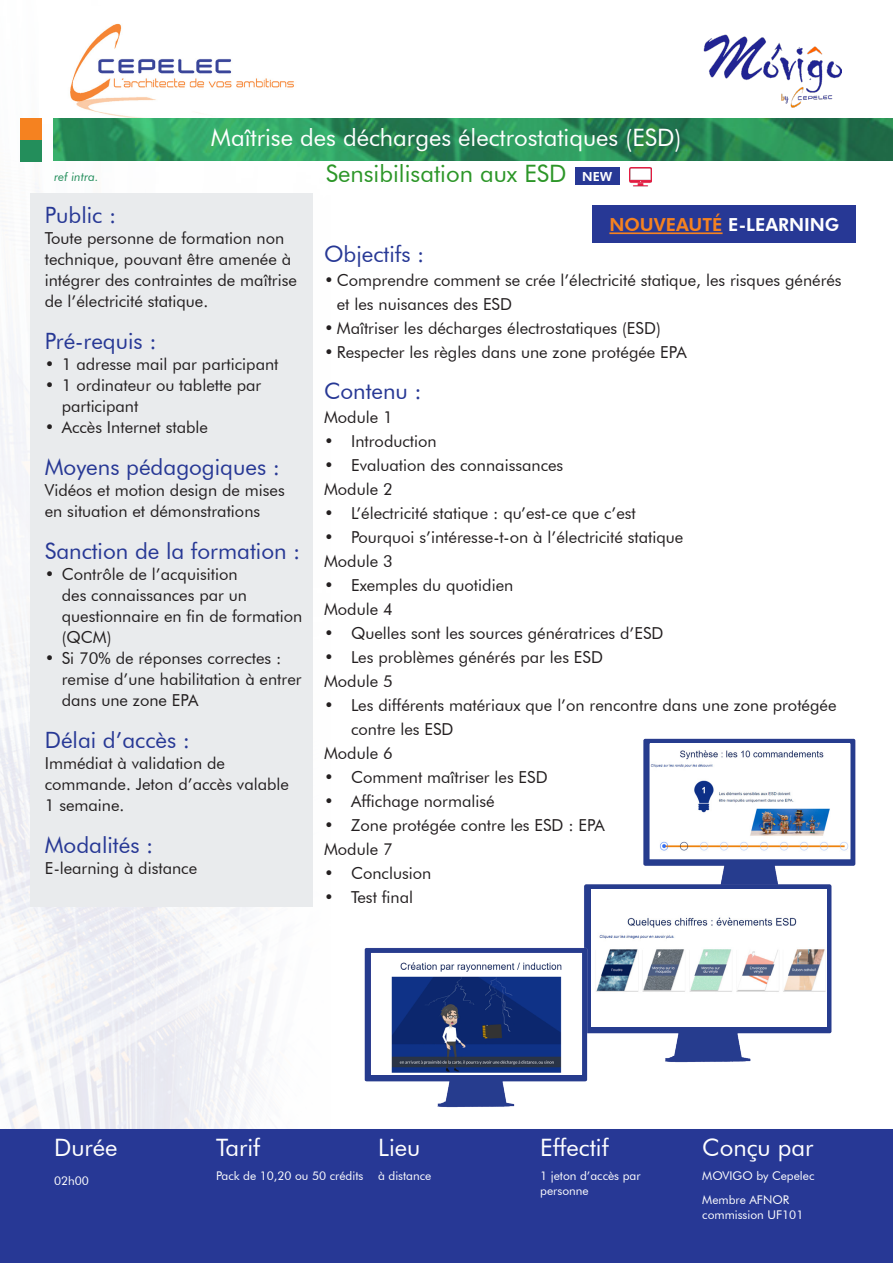
<style>
.page{position:relative;width:893px;height:1263px;background:#fff}
.page>*{position:absolute;margin:0;border:0;box-sizing:border-box;transform-origin:0 0}
.Titre{font:24px "Futura BT";color:#fff}
.t1{font:24px "Futura BT";color:#2c9628}
.Titre-2{font:22.5px "Futura BT";color:#273895}
.t2{font:800 18px "Futura BT";color:#fff}
.t3{font:16.5px/21px "Futura BT";color:#231f20}
.t4{font:800 12.6px "Futura BT";color:#fff}
.Liste_1_-_corps_8{font:12px/15px "Futura BT";color:#fff}
.t5{font:italic 12px "Futura BT";color:#238e5b}
.s1{color:#f58220}
</style>
<div class="page">
<img style="left:0;top:118px;width:570px;height:1010px">
<img style="left:40px;top:23px;width:288px;height:100px">
<img style="left:703px;top:34px;width:139px;height:74px">
<img style="left:54px;top:119px;width:839px;height:41px">
<div style="left:0;top:1130px;width:893px;height:133px;background:#273895"></div>
<div style="left:31px;top:194px;width:282px;height:713px;background:#e9ebed"></div>
<div style="left:20px;top:119px;width:21px;height:21px;background:#f58220"></div>
<div style="left:20px;top:140px;width:21px;height:21px;background:#238e5b"></div>
<div style="left:575px;top:168px;width:45px;height:17px;background:#273895"></div>
<img style="left:629px;top:168px;width:22px;height:19px">
<div style="left:592px;top:206px;width:264px;height:37px;background:#273895"></div>
<hr style="left:609px;top:232px;width:114px;height:2px;background:#f58220">
<img style="left:643px;top:738px;width:213px;height:143px">
<img style="left:650px;top:743px;width:199px;height:114px">
<img style="left:584px;top:881px;width:248px;height:182px">
<img style="left:591px;top:890px;width:235px;height:136px">
<img style="left:361px;top:945px;width:231px;height:167px">
<img style="left:371px;top:953px;width:211px;height:121px">
<p class="Titre" style="left:211px;top:123px;width:472px">Maîtrise des décharges électrostatiques (ESD)</p>
<p class="t1" style="left:326px;top:159px;width:242px">Sensibilisation aux ESD</p>
<p class="t5" style="left:54px;top:169px;width:46px">ref intra.</p>
<p class="t4" style="left:582px;top:169px;width:32px">NEW</p>
<p class="t2" style="left:609px;top:214px;width:231px"><span class="s1">NOUVEAUTÉ</span> E-LEARNING</p>
<p class="Titre-2" style="left:45px;top:201px;width:73px">Public :</p>
<p class="t3" style="left:45px;top:227px;width:254px">Toute personne de formation non technique, pouvant être amenée à intégrer des contraintes de maîtrise de l’électricité statique.</p>
<p class="Titre-2" style="left:45px;top:327px;width:113px">Pré-requis :</p>
<p class="t3" style="left:45px;top:353px;width:235px">• 1 adresse mail par participant</p>
<p class="t3" style="left:62px;top:374px;width:201px;text-indent:-17px">• 1 ordinateur ou tablette par participant</p>
<p class="t3" style="left:45px;top:416px;width:165px">• Accès Internet stable</p>
<p class="Titre-2" style="left:45px;top:453px;width:237px">Moyens pédagogiques :</p>
<p class="t3" style="left:45px;top:479px;width:241px">Vidéos et motion design de mises en situation et démonstrations</p>
<p class="Titre-2" style="left:45px;top:537px;width:257px">Sanction de la formation :</p>
<p class="t3" style="left:62px;top:563px;width:242px;text-indent:-17px">• Contrôle de l’acquisition<br>des connaissances par un questionnaire en fin de formation (QCM)</p>
<p class="t3" style="left:62px;top:647px;width:241px;text-indent:-17px">• Si 70% de réponses correctes : remise d’une habilitation à entrer dans une zone EPA</p>
<p class="Titre-2" style="left:45px;top:726px;width:147px">Délai d’accès :</p>
<p class="t3" style="left:45px;top:752px;width:246px">Immédiat à validation de commande. Jeton d’accès valable<br>1 semaine.</p>
<p class="Titre-2" style="left:45px;top:831px;width:110px">Modalités :</p>
<p class="t3" style="left:45px;top:857px;width:154px">E-learning à distance</p>
<p class="Titre-2" style="left:324px;top:240px;width:102px">Objectifs :</p>
<p class="t3" style="left:337px;top:268px;width:506px;line-height:24px;text-indent:-13px">• Comprendre comment se crée l’électricité statique, les risques générés et les nuisances des ESD</p>
<p class="t3" style="left:324px;top:317px;width:338px">• Maîtriser les décharges électrostatiques (ESD)</p>
<p class="t3" style="left:324px;top:341px;width:364px">• Respecter les règles dans une zone protégée EPA</p>
<p class="Titre-2" style="left:324px;top:378px;width:99px">Contenu :</p>
<p class="t3" style="left:324px;top:407px;width:70px">Module 1</p>
<p class="t3" style="left:324px;top:431px;width:114px">• Introduction</p>
<p class="t3" style="left:324px;top:455px;width:241px">• Evaluation des connaissances</p>
<p class="t3" style="left:324px;top:479px;width:70px">Module 2</p>
<p class="t3" style="left:324px;top:503px;width:313px">• L’électricité statique : qu’est-ce que c’est</p>
<p class="t3" style="left:324px;top:527px;width:361px">• Pourquoi s’intéresse-t-on à l’électricité statique</p>
<p class="t3" style="left:324px;top:551px;width:70px">Module 3</p>
<p class="t3" style="left:324px;top:575px;width:191px">• Exemples du quotidien</p>
<p class="t3" style="left:324px;top:599px;width:70px">Module 4</p>
<p class="t3" style="left:324px;top:623px;width:341px">• Quelles sont les sources génératrices d’ESD</p>
<p class="t3" style="left:324px;top:647px;width:280px">• Les problèmes générés par les ESD</p>
<p class="t3" style="left:324px;top:671px;width:70px">Module 5</p>
<p class="t3" style="left:351px;top:693px;width:487px;line-height:24px;text-indent:-27px">• Les différents matériaux que l’on rencontre dans une zone protégée contre les ESD</p>
<p class="t3" style="left:324px;top:743px;width:70px">Module 6</p>
<p class="t3" style="left:324px;top:767px;width:225px">• Comment maîtriser les ESD</p>
<p class="t3" style="left:324px;top:791px;width:172px">• Affichage normalisé</p>
<p class="t3" style="left:324px;top:815px;width:282px">• Zone protégée contre les ESD : EPA</p>
<p class="t3" style="left:324px;top:839px;width:70px">Module 7</p>
<p class="t3" style="left:324px;top:863px;width:109px">• Conclusion</p>
<p class="t3" style="left:324px;top:887px;width:91px">• Test final</p>
<p class="Titre" style="left:54px;top:1133px;width:65px">Durée</p>
<p class="Liste_1_-_corps_8" style="left:54px;top:1173px;width:37px">02h00</p>
<p class="Titre" style="left:216px;top:1133px;width:46px">Tarif</p>
<p class="Liste_1_-_corps_8" style="left:216px;top:1168px;width:149px">Pack de 10,20 ou 50 crédits</p>
<p class="Titre" style="left:378px;top:1133px;width:44px">Lieu</p>
<p class="Liste_1_-_corps_8" style="left:378px;top:1168px;width:55px">à distance</p>
<p class="Titre" style="left:540px;top:1133px;width:70px">Effectif</p>
<p class="Liste_1_-_corps_8" style="left:540px;top:1168px;width:102px">1 jeton d’accès par personne</p>
<p class="Titre" style="left:702px;top:1133px;width:113px">Conçu par</p>
<p class="Liste_1_-_corps_8" style="left:702px;top:1168px;width:114px">MOVIGO by Cepelec</p>
<p class="Liste_1_-_corps_8" style="left:702px;top:1191px;width:103px">Membre AFNOR commission UF101</p>
</div>
